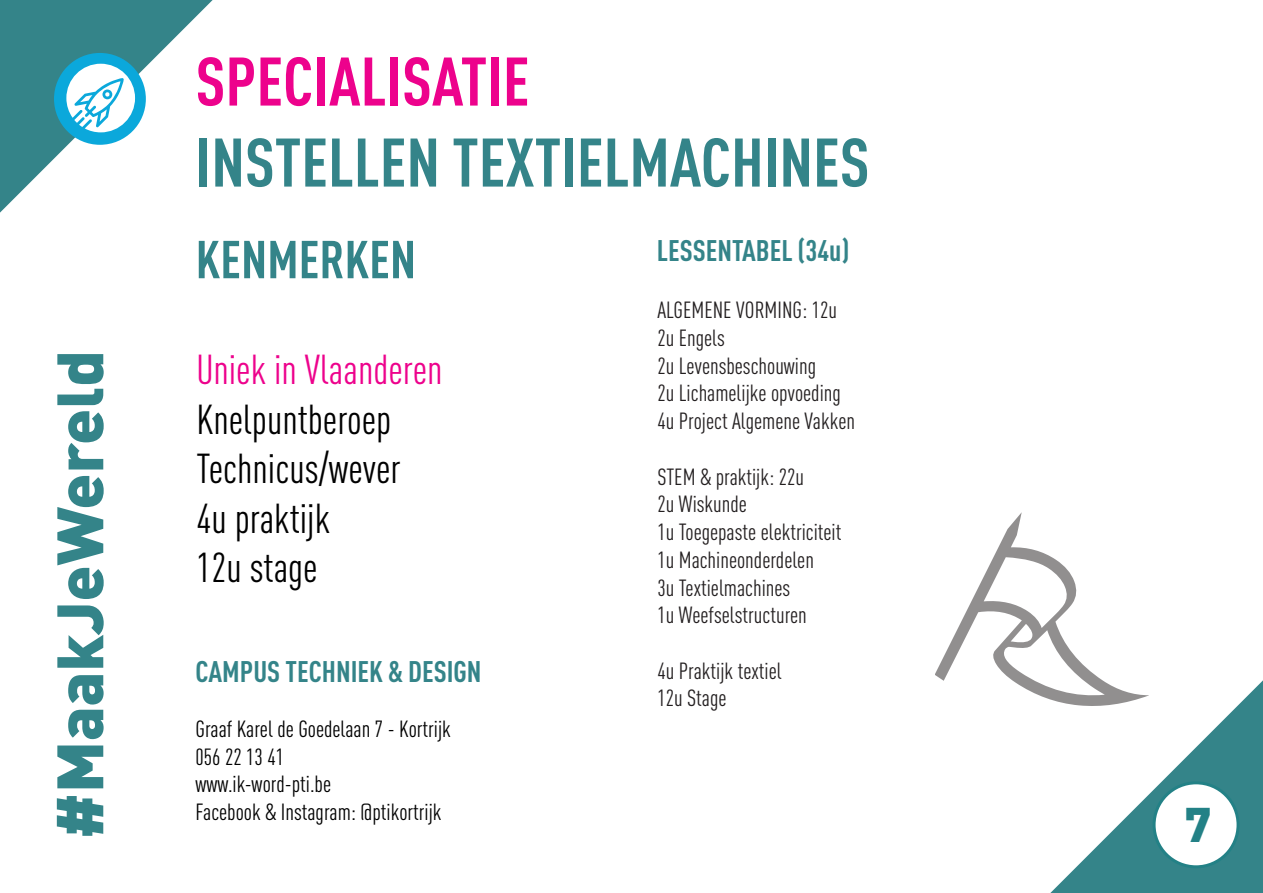
<style>
.page{position:relative;width:1263px;height:893px;background:#fff}
.page>*{position:absolute;margin:0;border:0;box-sizing:border-box;transform-origin:0 0}
.t1{font:700 condensed 67.5px "DINOT";color:#348489}
.t2{font:700 condensed 67.5px "DINOT";color:#ed028c}
.t3{font:900 64.5px "DINOT";color:#348489}
.t4{font:700 condensed 52.5px "DINOT";color:#348489}
.t5{font:900 48px "DINOT";color:#238186}
.t6{font:condensed 41.25px "DINOT";color:#000}
.t7{font:condensed 41.25px "DINOT";color:#ed028c}
.t8{font:700 condensed 29.4px "DINOT";color:#348489}
.t9{font:condensed 23.1px "DINOT";color:#231f20}
.t10{font:condensed 23.1px "DINOT";color:#000}
</style>
<div class="page">
<svg style="left:0;top:0;width:213px;height:213px"></svg>
<svg style="left:1050px;top:680px;width:213px;height:213px"></svg>
<svg style="left:936px;top:512px;width:212px;height:195px"></svg>
<div style="left:54px;top:53px;width:92px;height:92px;background:#0ba8db;border-radius:50%"></div>
<svg style="left:66px;top:64px;width:69px;height:68px"></svg>
<div style="left:1154px;top:783px;width:84px;height:84px;background:#fff;border-radius:50%"></div>
<div style="left:1152px;top:781px;width:87px;height:87px;border:3px solid #238186;border-radius:50%"></div>
<p class="t3" style="left:36px;top:839px;width:490px;rotate:-90deg">#MaakJeWereld</p>
<p class="t2" style="left:196px;top:41px;width:335px">SPECIALISATIE</p>
<p class="t1" style="left:196px;top:122px;width:675px">INSTELLEN TEXTIELMACHINES</p>
<p class="t4" style="left:196px;top:228px;width:222px">KENMERKEN</p>
<p class="t7" style="left:197px;top:346px;width:247px">Uniek in Vlaanderen</p>
<p class="t6" style="left:197px;top:395px;width:196px">Knelpuntberoep</p>
<p class="t6" style="left:197px;top:445px;width:206px">Technicus/wever</p>
<p class="t6" style="left:197px;top:494px;width:135px">4u praktijk</p>
<p class="t6" style="left:197px;top:544px;width:122px">12u stage</p>
<p class="t8" style="left:196px;top:653px;width:287px">CAMPUS TECHNIEK &amp; DESIGN</p>
<p class="t10" style="left:196px;top:715px;width:257px">Graaf Karel de Goedelaan 7 - Kortrijk</p>
<p class="t10" style="left:196px;top:743px;width:90px">056 22 13 41</p>
<p class="t10" style="left:196px;top:771px;width:137px">www.ik-word-pti.be</p>
<p class="t10" style="left:196px;top:799px;width:247px">Facebook &amp; Instagram: @ptikortrijk</p>
<p class="t8" style="left:657px;top:232px;width:194px">LESSENTABEL (34u)</p>
<p class="t9" style="left:657px;top:297px;width:181px">ALGEMENE VORMING: 12u</p>
<p class="t9" style="left:657px;top:324px;width:69px">2u Engels</p>
<p class="t9" style="left:657px;top:352px;width:160px">2u Levensbeschouwing</p>
<p class="t9" style="left:657px;top:380px;width:185px">2u Lichamelijke opvoeding</p>
<p class="t9" style="left:657px;top:408px;width:199px">4u Project Algemene Vakken</p>
<p class="t9" style="left:657px;top:463px;width:148px">STEM &amp; praktijk: 22u</p>
<p class="t9" style="left:657px;top:491px;width:91px">2u Wiskunde</p>
<p class="t9" style="left:657px;top:518px;width:186px">1u Toegepaste elektriciteit</p>
<p class="t9" style="left:657px;top:546px;width:158px">1u Machineonderdelen</p>
<p class="t9" style="left:657px;top:574px;width:134px">3u Textielmachines</p>
<p class="t9" style="left:657px;top:602px;width:151px">1u Weefselstructuren</p>
<p class="t9" style="left:657px;top:657px;width:126px">4u Praktijk textiel</p>
<p class="t9" style="left:657px;top:685px;width:71px">12u Stage</p>
<p class="t5" style="left:1185px;top:792px;width:28px">7</p>
</div>
